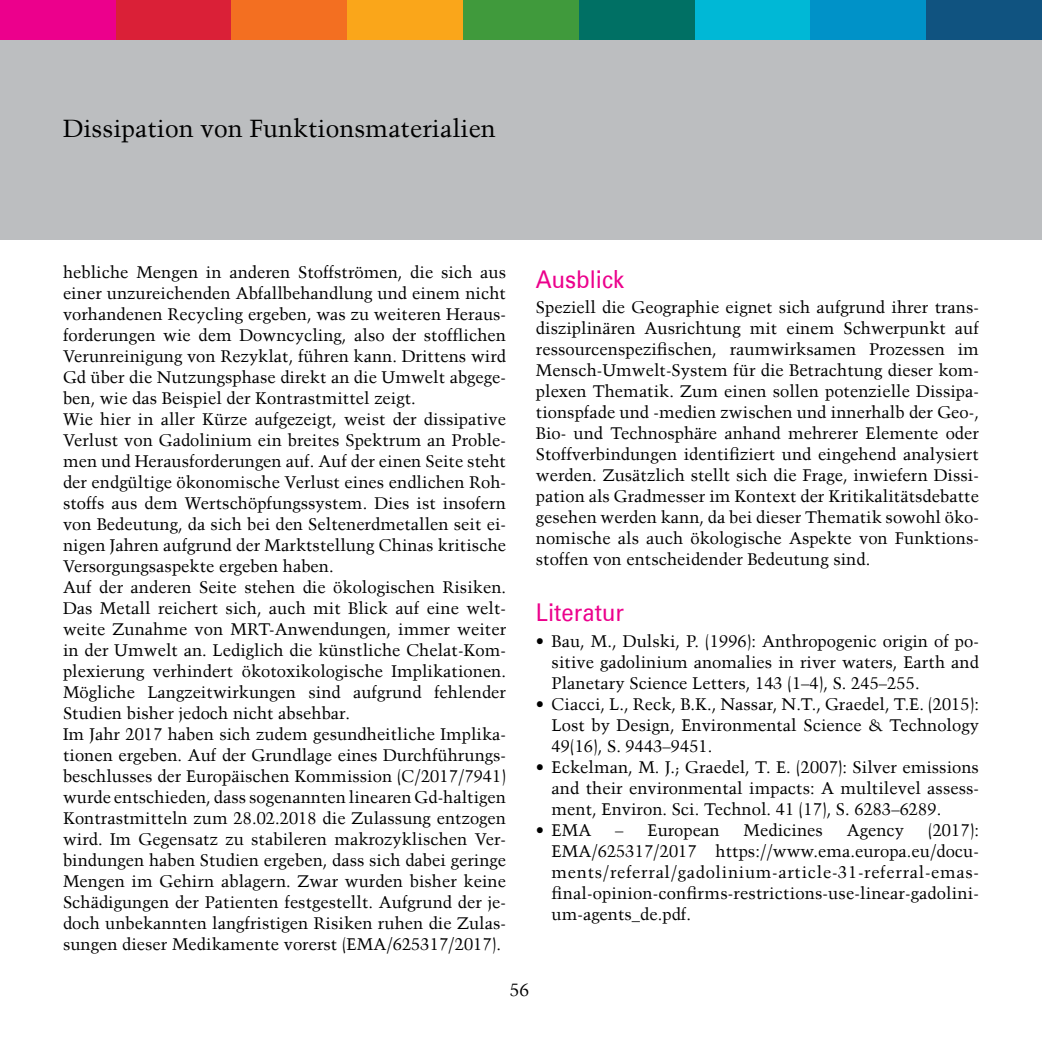
<style>
.page{position:relative;width:1042px;height:1042px;background:#fff}
.page>*{position:absolute;margin:0;border:0;box-sizing:border-box;transform-origin:0 0}
.t1{font:24.5px "Trump Mediaeval LT";color:#000}
.t2{font:24.5px "Univers Com 55 Roman";color:#ec008c;scale:.9 1}
.t3{font:17.5px "Trump Mediaeval LT";color:#000}
.t4{font:16.62px/21px "Trump Mediaeval LT";color:#000;text-align:justify}
</style>
<div class="page">
<div style="left:0;top:0;width:1042px;height:240px;background:#bcbec0"></div>
<div style="left:0;top:0;width:116px;height:40px;background:#ec008c"></div>
<div style="left:116px;top:0;width:115px;height:40px;background:#da2037"></div>
<div style="left:231px;top:0;width:116px;height:40px;background:#f36f21"></div>
<div style="left:347px;top:0;width:116px;height:40px;background:#faa61a"></div>
<div style="left:463px;top:0;width:116px;height:40px;background:#409a3c"></div>
<div style="left:579px;top:0;width:115px;height:40px;background:#007064"></div>
<div style="left:694px;top:0;width:116px;height:40px;background:#00b8d6"></div>
<div style="left:810px;top:0;width:116px;height:40px;background:#0092c8"></div>
<div style="left:926px;top:0;width:116px;height:40px;background:#105380"></div>
<h1 class="t1" style="left:63px;top:113px;width:434px">Dissipation von Funktionsmaterialien</h1>
<p class="t4" style="left:63px;top:261px;width:445px;text-align:left">hebliche Mengen in anderen Stoffströmen, die sich aus einer unzureichenden Abfallbehandlung und einem nicht vorhandenen Recycling ergeben, was zu weiteren Heraus&shy;forderungen wie dem Downcycling, also der stofflichen Verunreinigung von Rezyklat, führen kann. Drittens wird Gd über die Nutzungsphase direkt an die Umwelt abgege&shy;ben, wie das Beispiel der Kontrastmittel zeigt.<br>Wie hier in aller Kürze aufgezeigt, weist der dissipative Verlust von Gadolinium ein breites Spektrum an Proble&shy;men und Herausforderungen auf. Auf der einen Seite steht der endgültige ökonomische Verlust eines endlichen Roh&shy;stoffs aus dem Wertschöpfungssystem. Dies ist insofern von Bedeutung, da sich bei den Seltenerdmetallen seit ei&shy;nigen Jahren aufgrund der Marktstellung Chinas kritische Versorgungsaspekte ergeben haben.<br>Auf der anderen Seite stehen die ökologischen Risiken.<br>Das Metall reichert sich, auch mit Blick auf eine welt&shy;weite Zunahme von MRT-Anwendungen, immer weiter in der Umwelt an. Lediglich die künstliche Chelat-Kom&shy;plexierung verhindert ökotoxikologische Implikationen.<br>Mögliche Langzeitwirkungen sind aufgrund fehlender Studien bisher jedoch nicht absehbar.<br>Im Jahr 2017 haben sich zudem gesundheitliche Implika&shy;tionen ergeben. Auf der Grundlage eines Durchführungs&shy;beschlusses der Europäischen Kommission (C/2017/7941) wurde entschieden, dass sogenannten linearen Gd-haltigen Kontrastmitteln zum 28.02.2018 die Zulassung entzogen wird. Im Gegensatz zu stabileren makrozyklischen Ver&shy;bindungen haben Studien ergeben, dass sich dabei geringe Mengen im Gehirn ablagern. Zwar wurden bisher keine Schädigungen der Patienten festgestellt. Aufgrund der je&shy;doch unbekannten langfristigen Risiken ruhen die Zulas&shy;sungen dieser Medikamente vorerst (EMA/625317/2017).</p>
<h1 class="t2" style="left:536px;top:264px;width:99px">Ausblick</h1>
<p class="t4" style="left:536px;top:297px;width:445px">Speziell die Geographie eignet sich aufgrund ihrer trans&shy;disziplinären Ausrichtung mit einem Schwerpunkt auf ressourcenspezifischen, raumwirksamen Prozessen im Mensch-Umwelt-System für die Betrachtung dieser kom&shy;plexen Thematik. Zum einen sollen potenzielle Dissipa&shy;tionspfade und -medien zwischen und innerhalb der Geo-, Bio- und Technosphäre anhand mehrerer Elemente oder Stoffverbindungen identifiziert und eingehend analysiert werden. Zusätzlich stellt sich die Frage, inwiefern Dissi&shy;pation als Gradmesser im Kontext der Kritikalitätsdebatte gesehen werden kann, da bei dieser Thematik sowohl öko&shy;nomische als auch ökologische Aspekte von Funktions&shy;stoffen von entscheidender Bedeutung sind.</p>
<h1 class="t2" style="left:536px;top:597px;width:100px">Literatur</h1>
<p class="t4" style="left:551px;top:630px;width:429px;text-indent:-16px">• Bau, M., Dulski, P. (1996): Anthropogenic origin of po&shy;sitive gadolinium anomalies in river waters, Earth and Planetary Science Letters, 143 (1–4), S. 245–255.</p>
<p class="t4" style="left:551px;top:693px;width:429px;text-indent:-16px">• Ciacci, L., Reck, B.K., Nassar, N.T., Graedel, T.E. (2015):<br>Lost by Design, Environmental Science &amp; Technology 49(16), S. 9443–9451.</p>
<p class="t4" style="left:551px;top:756px;width:429px;text-indent:-16px">• Eckelman, M. J.; Graedel, T. E. (2007): Silver emissions and their environmental impacts: A multilevel assess&shy;ment, Environ. Sci. Technol. 41 (17), S. 6283–6289.</p>
<p class="t4" style="left:536px;top:819px;width:57px">• EMA</p>
<p class="t4" style="left:615px;top:819px;width:106px">– European</p>
<p class="t4" style="left:743px;top:819px;width:81px">Medicines</p>
<p class="t4" style="left:847px;top:819px;width:59px">Agency</p>
<p class="t4" style="left:551px;top:819px;width:429px;text-indent:376px">(2017):<br>EMA/625317/2017 https://www.ema.europa.eu/docu&shy;ments/referral/gadolinium-article-31-referral-emas&shy;final-opinion-confirms-restrictions-use-linear-gadolini&shy;um-agents_de.pdf.</p>
<p class="t3" style="left:510px;top:979px;width:21px">56</p>
</div>
